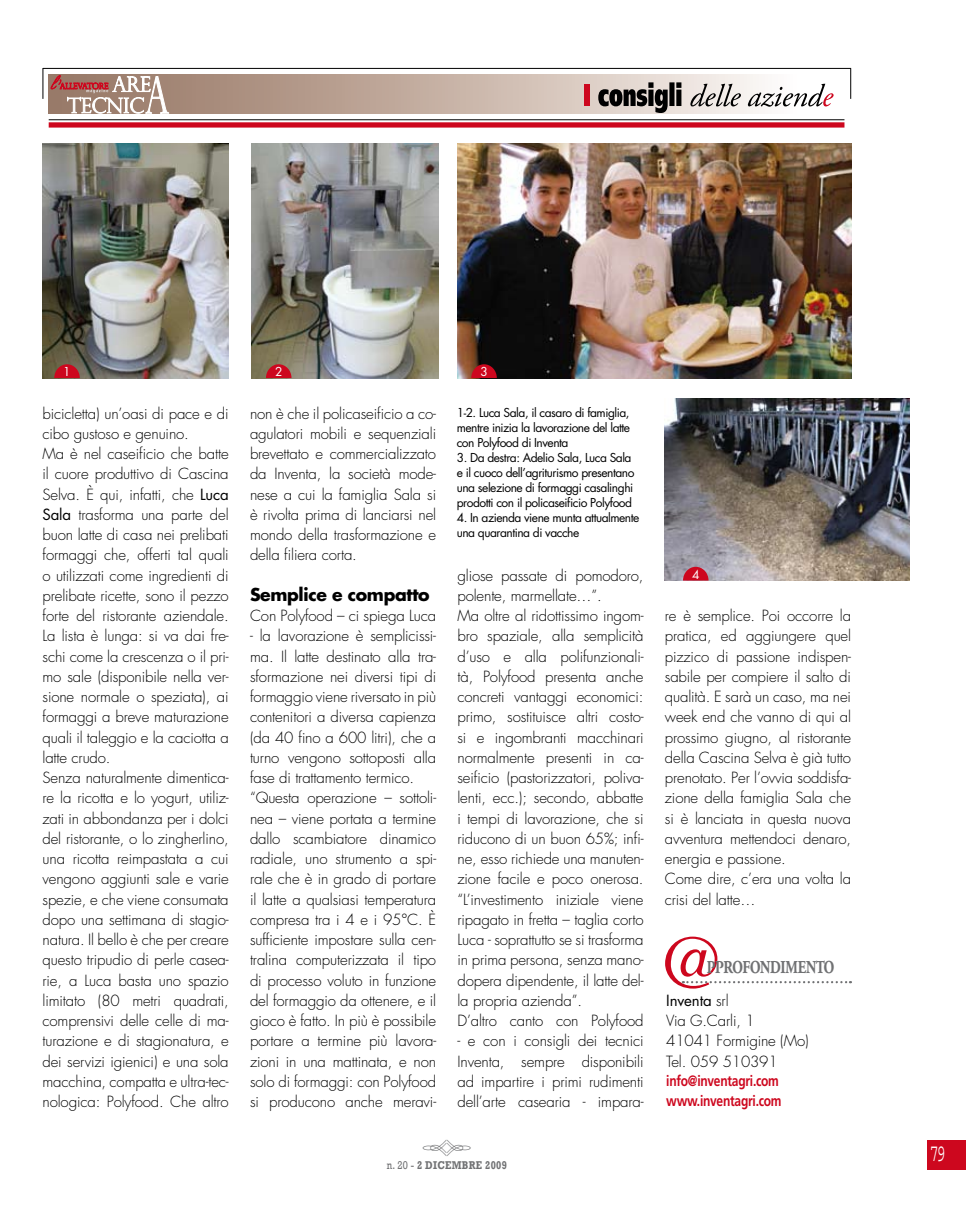
<style>
.page{position:relative;width:966px;height:1212px;background:#fff}
.page>*{position:absolute;margin:0;border:0;box-sizing:border-box;transform-origin:0 0}
.t1{font:600 27.6px "Adobe Garamond Pro";letter-spacing:-.05em;color:#707173;scale:.7 1}
.t2{font:25.2px "Courier Std";color:#fff;scale:.58 1}
.t3{font:24px "L Decoration Pi One";color:#707173}
.t4{font:700 17.25px "Futura";letter-spacing:-.02em;color:#000}
.t5{font:300 15px/20.2px "Futura";letter-spacing:-.01em;color:#000}
.t6{font:700 15px/19.5px "Frutiger";letter-spacing:-.02em;color:#cd071e;scale:.8 1}
.t7{font:12px/15px "Futura";letter-spacing:-.04em;color:#000}
.t8{font:12px "Futura";color:#fff}
.t9{font:700 11.55px "Rockwell";letter-spacing:.03em;color:#707173;scale:.82 1}
.s1{font-weight:400}
.s2{font-style:inherit}
</style>
<div class="page">
<hr style="left:49px;top:119px;width:795px;height:1px;background:#000">
<div style="left:49px;top:122px;width:795px;height:6px;background:#cd071e"></div>
<hr style="left:43px;top:68px;width:807px;height:1px;background:#000">
<hr style="left:43px;top:68px;width:1px;height:31px;background:#000">
<hr style="left:850px;top:68px;width:1px;height:31px;background:#000">
<svg style="left:49px;top:75px;width:785px;height:39px;background:#c3aea2"></svg>
<svg style="left:51px;top:75px;width:118px;height:39px"></svg>
<div style="left:927px;top:1140px;width:38px;height:29px;background:#cd071e"></div>
<div style="left:584px;top:84px;width:5px;height:22px;background:#cd071e"></div>
<svg style="left:598px;top:82px;width:235px;height:31px"></svg>
<img style="left:457px;top:143px;width:393px;height:235px">
<img style="left:664px;top:398px;width:245px;height:182px">
<img style="left:43px;top:143px;width:185px;height:235px">
<img style="left:251px;top:143px;width:187px;height:235px">
<svg style="left:266px;top:364px;width:25px;height:14px"></svg>
<svg style="left:54px;top:364px;width:26px;height:14px"></svg>
<svg style="left:471px;top:364px;width:25px;height:14px"></svg>
<svg style="left:682px;top:567px;width:26px;height:14px"></svg>
<svg style="left:665px;top:936px;width:185px;height:52px"></svg>
<p class="t8" style="left:63px;top:363px;width:9px">1</p>
<p class="t8" style="left:275px;top:363px;width:9px">2</p>
<p class="t8" style="left:480px;top:363px;width:9px">3</p>
<p class="t5" style="left:43px;top:403px;width:188px">bicicletta) un’oasi di pace e di cibo gustoso e genuino.<br>Ma è nel caseificio che batte il cuore produttivo di Cascina<br>Selva. È qui, infatti, che <span class="s1">Luca<br>Sala</span> trasforma una parte del buon latte di casa nei prelibati formaggi che, offerti tal quali o utilizzati come ingredienti di prelibate ricette, sono il pezzo forte del ristorante aziendale.<br>La lista è lunga: si va dai fre&shy;schi come la crescenza o il pri&shy;mo sale (disponibile nella ver&shy;sione normale o speziata), ai formaggi a breve maturazione quali il taleggio e la caciotta a latte crudo.<br>Senza naturalmente dimentica&shy;re la ricotta e lo yogurt, utiliz&shy;zati in abbondanza per i dolci del ristorante, o lo zingherlino, una ricotta reimpastata a cui vengono aggiunti sale e varie spezie, e che viene consumata dopo una settimana di stagio&shy;natura. Il bello è che per creare questo tripudio di perle casea&shy;rie, a Luca basta uno spazio limitato (80 metri quadrati, comprensivi delle celle di ma&shy;turazione e di stagionatura, e dei servizi igienici) e una sola macchina, compatta e ultra-tec&shy;nologica: Polyfood. Che altro</p>
<p class="t5" style="left:250px;top:403px;width:188px;text-align:justify">non è che il policaseificio a co&shy;agulatori mobili e sequenziali brevettato e commercializzato da Inventa, la società mode&shy;nese a cui la famiglia Sala si è rivolta prima di lanciarsi nel mondo della trasformazione e della filiera corta.</p>
<p class="t4" style="left:250px;top:582px;width:181px">Semplice e compatto</p>
<p class="t5" style="left:250px;top:606px;width:188px">Con Polyfood – ci spiega Luca</p>
<p class="t5" style="left:250px;top:626px;width:188px">- la lavorazione è semplicissi&shy;ma. Il latte destinato alla tra&shy;sformazione nei diversi tipi di formaggio viene riversato in più contenitori a diversa capienza (da 40 fino a 600 litri), che a turno vengono sottoposti alla fase di trattamento termico. “Questa operazione – sottoli&shy;nea – viene portata a termine dallo scambiatore dinamico radiale, uno strumento a spi&shy;rale che è in grado di portare il latte a qualsiasi temperatura compresa tra i 4 e i 95°C. È sufficiente impostare sulla cen&shy;tralina computerizzata il tipo di processo voluto in funzione del formaggio da ottenere, e il gioco è fatto. In più è possibile portare a termine più lavora&shy;zioni in una mattinata, e non solo di formaggi: con Polyfood si producono anche meravi-</p>
<p class="t7" style="left:456px;top:405px;width:175px;text-align:justify"><span class="s2">1-2.</span> Luca Sala, il casaro di famiglia, mentre inizia la lavorazione del latte con Polyfood di Inventa</p>
<p class="t7" style="left:456px;top:450px;width:179px">3. Da destra: Adelio Sala, Luca Sala e il cuoco dell’agriturismo presentano una selezione di formaggi casalinghi prodotti con il policaseificio Polyfood</p>
<p class="t7" style="left:456px;top:510px;width:184px">4. In azienda viene munta attualmente una quarantina di vacche</p>
<p class="t5" style="left:457px;top:565px;width:188px">gliose passate di pomodoro, polente, marmellate…”.<br>Ma oltre al ridottissimo ingom&shy;bro spaziale, alla semplicità d’uso e alla polifunzionali&shy;tà, Polyfood presenta anche concreti vantaggi economici: primo, sostituisce altri costo&shy;si e ingombranti macchinari normalmente presenti in ca&shy;seificio (pastorizzatori, poliva&shy;lenti, ecc.); secondo, abbatte i tempi di lavorazione, che si riducono di un buon 65%; infi&shy;ne, esso richiede una manuten&shy;zione facile e poco onerosa. “L’investimento iniziale viene ripagato in fretta – taglia corto<br>Luca - soprattutto se si trasforma in prima persona, senza mano&shy;dopera dipendente, il latte del&shy;la propria azienda”.<br>D’altro canto con Polyfood</p>
<p class="t5" style="left:457px;top:1031px;width:188px;text-align:justify">- e con i consigli dei tecnici Inventa, sempre disponibili ad impartire i primi rudimenti dell’arte casearia - impara-</p>
<h3 class="t3" style="left:422px;top:1133px;width:50px">KL</h3>
<p class="t9" style="left:386px;top:1158px;width:148px"><span class="s1">n. 20 -</span> 2 DICEMBRE 2009</p>
<p class="t8" style="left:692px;top:566px;width:9px">4</p>
<p class="t5" style="left:664px;top:606px;width:188px">re è semplice. Poi occorre la pratica, ed aggiungere quel pizzico di passione indispen&shy;sabile per compiere il salto di qualità. E sarà un caso, ma nei week end che vanno di qui al prossimo giugno, al ristorante della Cascina Selva è già tutto prenotato. Per l’ovvia soddisfa&shy;zione della famiglia Sala che si è lanciata in questa nuova avventura mettendoci denaro, energia e passione.<br>Come dire, c’era una volta la crisi del latte…</p>
<h1 class="t1" style="left:706px;top:948px;width:185px">pprofondimento</h1>
<p class="t5" style="left:666px;top:990px;width:144px"><span class="s1">Inventa</span> srl<br>Via G.Carli, 1<br>41041 Formigine (Mo)<br>Tel. 059 510391</p>
<p class="t6" style="left:666px;top:1071px;width:146px">info@inventagri.com www.inventagri.com</p>
<h2 class="t2" style="left:929px;top:1140px;width:29px">79</h2>
</div>
